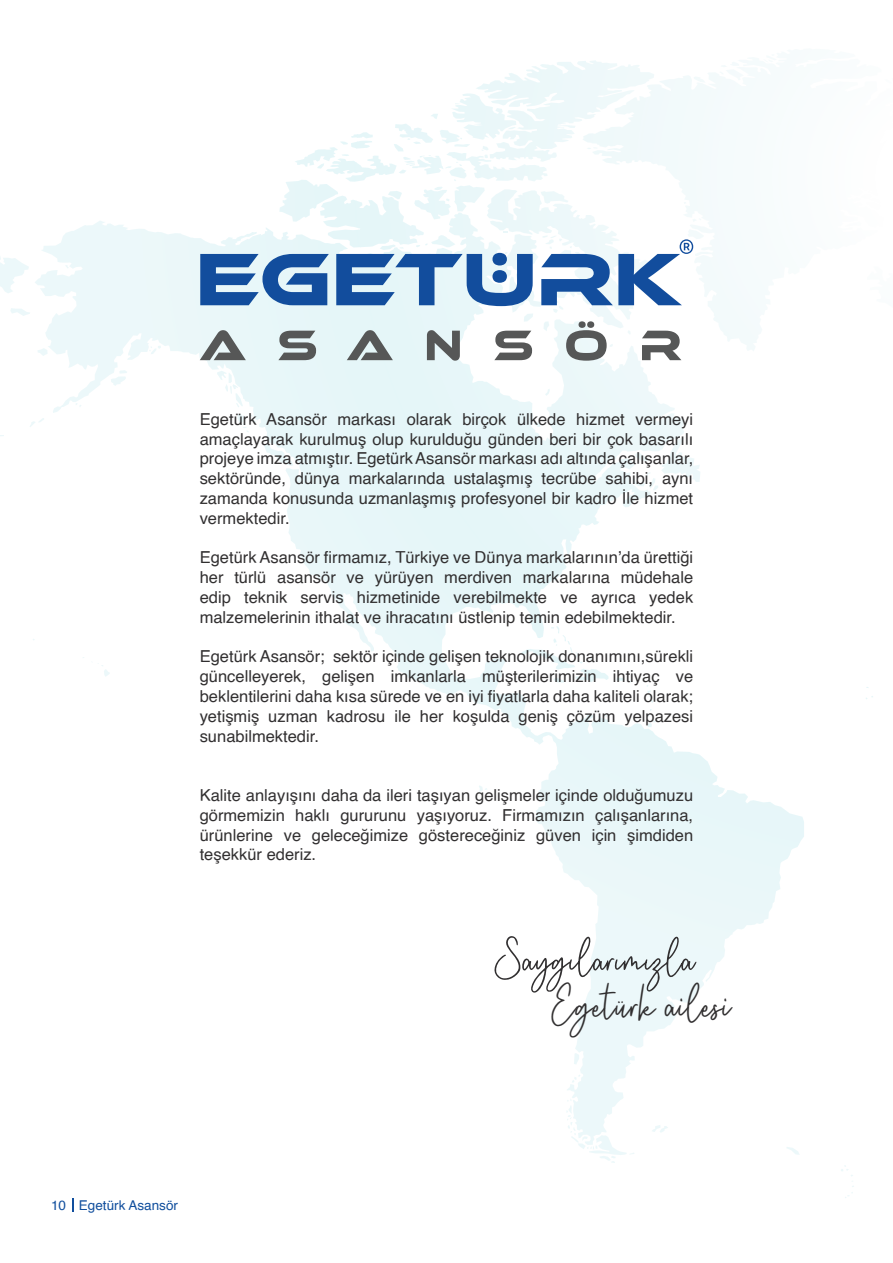
<style>
.page{position:relative;width:893px;height:1263px;background:#fff}
.page>*{position:absolute;margin:0;border:0;box-sizing:border-box;transform-origin:0 0}
.Contact{font:45px "Angello";color:#312f30}
.Contact-2{font:16.5px/19.8px "Helvetica";color:#312f30;text-align:justify}
.Contact-3{font:13.5px "Helvetica";color:#104e9d}
</style>
<div class="page">
<svg style="left:841px;top:1165px;width:13px;height:33px"></svg>
<svg style="left:101px;top:665px;width:9px;height:12px"></svg>
<svg style="left:652px;top:1125px;width:16px;height:7px"></svg>
<svg style="left:574px;top:1053px;width:5px;height:11px"></svg>
<svg style="left:264px;top:444px;width:29px;height:22px"></svg>
<svg style="left:237px;top:414px;width:20px;height:18px"></svg>
<svg style="left:30px;top:418px;width:14px;height:9px"></svg>
<svg style="left:10px;top:308px;width:20px;height:8px"></svg>
<svg style="left:545px;top:389px;width:5px;height:7px"></svg>
<svg style="left:534px;top:422px;width:6px;height:5px"></svg>
<svg style="left:595px;top:60px;width:167px;height:291px"></svg>
<svg style="left:719px;top:62px;width:25px;height:18px"></svg>
<svg style="left:521px;top:626px;width:88px;height:57px"></svg>
<svg style="left:616px;top:678px;width:15px;height:4px"></svg>
<svg style="left:647px;top:685px;width:6px;height:18px"></svg>
<svg style="left:648px;top:709px;width:7px;height:18px"></svg>
<svg style="left:479px;top:786px;width:8px;height:6px"></svg>
<svg style="left:787px;top:1147px;width:12px;height:8px"></svg>
<svg style="left:633px;top:438px;width:67px;height:52px"></svg>
<svg style="left:35px;top:221px;width:432px;height:192px"></svg>
<svg style="left:566px;top:1098px;width:68px;height:65px"></svg>
<svg style="left:0;top:257px;width:29px;height:36px"></svg>
<svg style="left:494px;top:935px;width:203px;height:58px"></svg>
<svg style="left:200px;top:61px;width:506px;height:300px"></svg>
<svg style="left:72px;top:1198px;width:1px;height:14px"></svg>
<p class="Contact-2" style="left:200px;top:410px;width:495px">Egetürk Asansör markası olarak birçok ülkede hizmet vermeyi amaçlayarak kurulmuş olup kurulduğu günden beri bir çok basarılı projeye imza atmıştır. Egetürk Asansör markası adı altında çalışanlar, sektöründe, dünya markalarında ustalaşmış tecrübe sahibi, aynı zamanda konusunda uzmanlaşmış profesyonel bir kadro İle hizmet vermektedir.</p>
<p class="Contact-2" style="left:200px;top:548px;width:495px">Egetürk Asansör firmamız, Türkiye ve Dünya markalarının’da ürettiği her türlü asansör ve yürüyen merdiven markalarına müdehale edip teknik servis hizmetinide verebilmekte ve ayrıca yedek malzemelerinin ithalat ve ihracatını üstlenip temin edebilmektedir.</p>
<p class="Contact-2" style="left:200px;top:647px;width:495px">Egetürk Asansör; sektör içinde gelişen teknolojik donanımını,sürekli güncelleyerek, gelişen imkanlarla müşterilerimizin ihtiyaç ve beklentilerini daha kısa sürede ve en iyi fiyatlarla daha kaliteli olarak; yetişmiş uzman kadrosu ile her koşulda geniş çözüm yelpazesi sunabilmektedir.</p>
<p class="Contact-2" style="left:200px;top:786px;width:495px">Kalite anlayışını daha da ileri taşıyan gelişmeler içinde olduğumuzu görmemizin haklı gururunu yaşıyoruz. Firmamızın çalışanlarına, ürünlerine ve geleceğimize göstereceğiniz güven için şimdiden teşekkür ederiz.</p>
<p class="Contact" style="left:553px;top:969px;width:179px">Egetürk ailesi</p>
<p class="Contact-3" style="left:51px;top:1195px;width:17px">10</p>
<p class="Contact-3" style="left:79px;top:1195px;width:101px">Egetürk Asansör</p>
</div>
